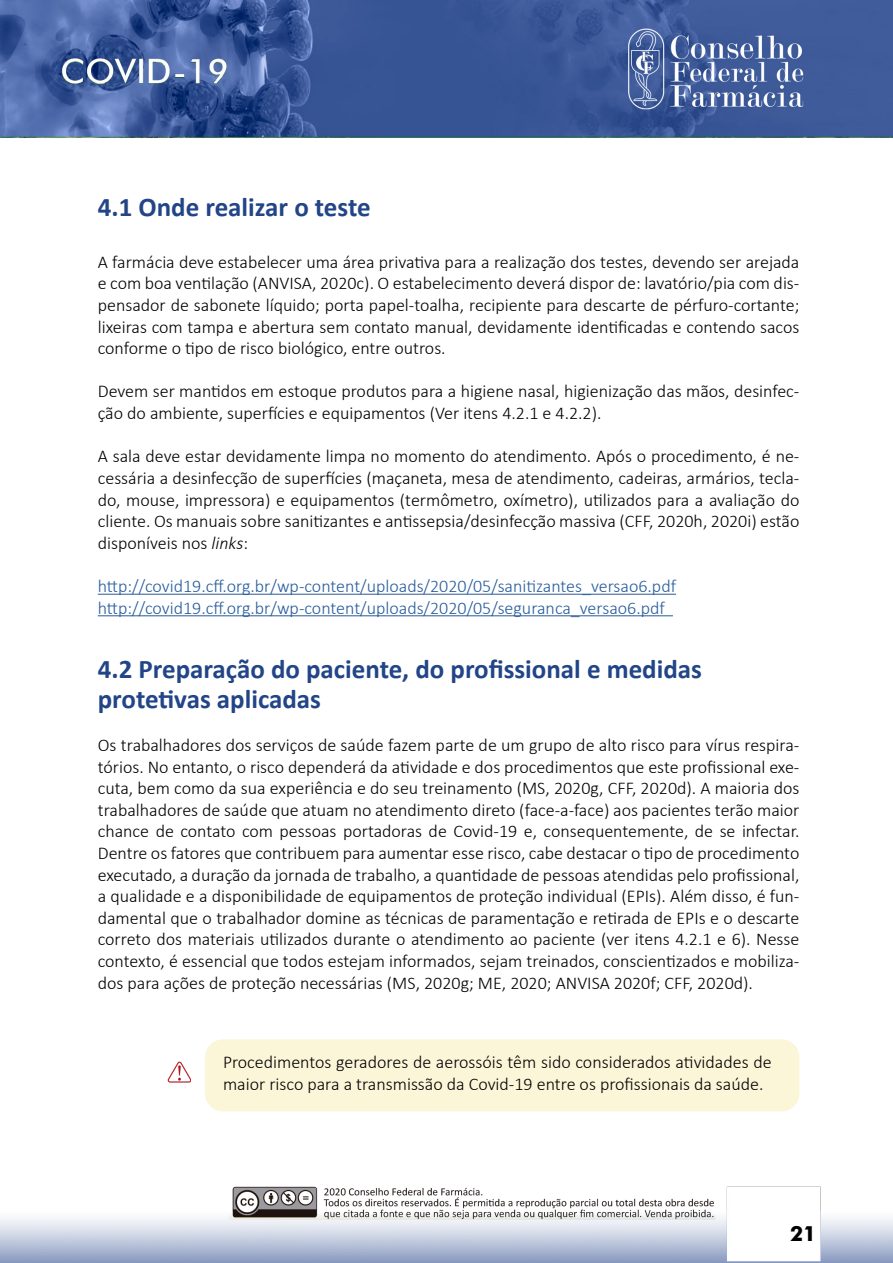
<style>
.page{position:relative;width:893px;height:1263px;background:#fff}
.page>*{position:absolute;margin:0;border:0;box-sizing:border-box;transform-origin:0 0}
.t1{font:700 27px/30px "Calibri";color:#224588}
.t2{font:700 21px "Futura BT";color:#000}
.t3{font:300 18px/21.6px "Calibri";color:#000;text-align:justify}
.t4{font:300 18px/21.6px "Calibri";color:#275b9b}
.s1{font-style:italic}
</style>
<div class="page">
<img style="left:0;top:0;width:893px;height:1263px">
<hr style="left:98px;top:594px;width:578px;height:1px;background:#275b9b">
<hr style="left:98px;top:615px;width:575px;height:1px;background:#275b9b">
<img style="left:158px;top:1055px;width:32px;height:36px">
<div style="left:205px;top:1039px;width:594px;height:72px;background:#fcf6d9;border-radius:18px"></div>
<h1 class="t1" style="left:98px;top:192px;width:274px">4.1 Onde realizar o teste</h1>
<p class="t3" style="left:98px;top:251px;width:703px">A farmácia deve estabelecer uma área privativa para a realização dos testes, devendo ser arejada e com boa ventilação (ANVISA, 2020c). O estabelecimento deverá dispor de: lavatório/pia com dis&shy;pensador de sabonete líquido; porta papel-toalha, recipiente para descarte de pérfuro-cortante; lixeiras com tampa e abertura sem contato manual, devidamente identificadas e contendo sacos conforme o tipo de risco biológico, entre outros.</p>
<p class="t3" style="left:98px;top:380px;width:703px">Devem ser mantidos em estoque produtos para a higiene nasal, higienização das mãos, desinfec&shy;ção do ambiente, superfícies e equipamentos (Ver itens 4.2.1 e 4.2.2).</p>
<p class="t3" style="left:98px;top:445px;width:703px">A sala deve estar devidamente limpa no momento do atendimento. Após o procedimento, é ne&shy;cessária a desinfecção de superfícies (maçaneta, mesa de atendimento, cadeiras, armários, tecla&shy;do, mouse, impressora) e equipamentos (termômetro, oxímetro), utilizados para a avaliação do cliente. Os manuais sobre sanitizantes e antissepsia/desinfecção massiva (CFF, 2020h, 2020i) estão disponíveis nos <span class="s1">links</span>:</p>
<p class="t4" style="left:98px;top:575px;width:580px">http://covid19.cff.org.br/wp-content/uploads/2020/05/sanitizantes_versao6.pdf http://covid19.cff.org.br/wp-content/uploads/2020/05/seguranca_versao6.pdf</p>
<h1 class="t1" style="left:98px;top:654px;width:606px">4.2 Preparação do paciente, do profissional e medidas protetivas aplicadas</h1>
<p class="t3" style="left:98px;top:734px;width:703px">Os trabalhadores dos serviços de saúde fazem parte de um grupo de alto risco para vírus respira&shy;tórios. No entanto, o risco dependerá da atividade e dos procedimentos que este profissional exe&shy;cuta, bem como da sua experiência e do seu treinamento (MS, 2020g, CFF, 2020d). A maioria dos trabalhadores de saúde que atuam no atendimento direto (face-a-face) aos pacientes terão maior chance de contato com pessoas portadoras de Covid-19 e, consequentemente, de se infectar.<br>Dentre os fatores que contribuem para aumentar esse risco, cabe destacar o tipo de procedimento executado, a duração da jornada de trabalho, a quantidade de pessoas atendidas pelo profissional, a qualidade e a disponibilidade de equipamentos de proteção individual (EPIs). Além disso, é fun&shy;damental que o trabalhador domine as técnicas de paramentação e retirada de EPIs e o descarte correto dos materiais utilizados durante o atendimento ao paciente (ver itens 4.2.1 e 6). Nesse contexto, é essencial que todos estejam informados, sejam treinados, conscientizados e mobiliza&shy;dos para ações de proteção necessárias (MS, 2020g; ME, 2020; ANVISA 2020f; CFF, 2020d).</p>
<p class="t3" style="left:223px;top:1051px;width:550px">Procedimentos geradores de aerossóis têm sido considerados atividades de maior risco para a transmissão da Covid-19 entre os profissionais da saúde.</p>
<p class="t2" style="left:790px;top:1220px;width:28px">21</p>
</div>
